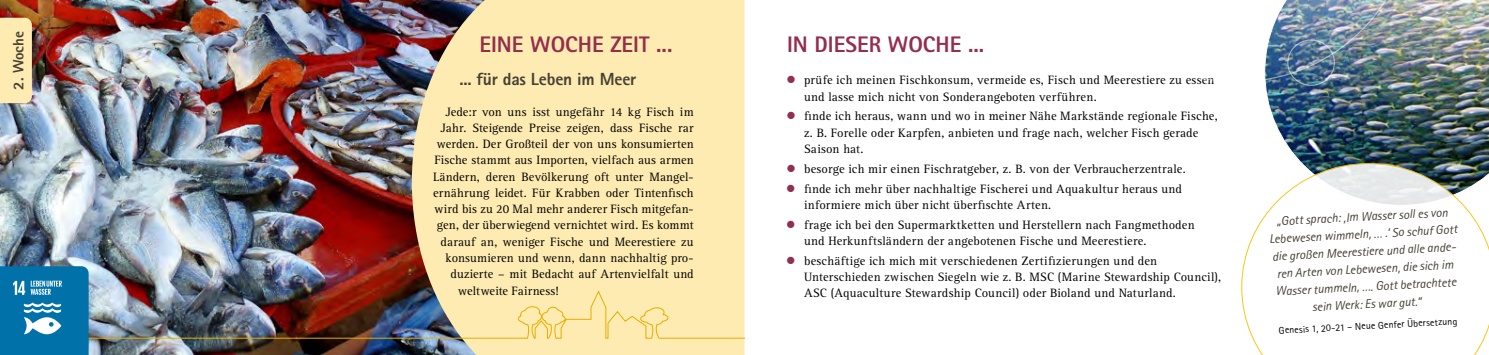
<style>
.page{position:relative;width:1489px;height:355px;background:#fff}
.page>*{position:absolute;margin:0;border:0;box-sizing:border-box;transform-origin:0 0}
.t1{font:800 22.5px "Rotis Sans Serif";color:#932e4d}
.t2{font:800 17.5px "Rotis Sans Serif";letter-spacing:-.01em;color:#454034}
.t3{font:800 15px "Rotis Sans Serif";color:#454034}
.t4{font:12.5px/16.2px "Agfa Rotis Serif";letter-spacing:.015em;color:#000}
.t5{font:italic 12.5px/17.5px "Rotis Sans Serif";color:#454034;text-align:center}
.t6{font:10px "Rotis Sans Serif";color:#000}
</style>
<div class="page">
<img style="left:0;top:0;width:412px;height:354px">
<img style="left:1265px;top:0;width:223px;height:163px">
<svg style="left:1241px;top:163px;width:247px;height:191px"></svg>
<img style="left:1264px;top:0;width:146px;height:82px">
<div style="left:412px;top:0;width:332px;height:354px;background:#feebb1"></div>
<img style="left:89px;top:290px;width:655px;height:48px">
<div style="left:0;top:18px;width:32px;height:85px;background:#feebb1"></div>
<svg style="left:0;top:266px;width:89px;height:88px"></svg>
<p class="t3" style="left:9px;top:90px;width:60px;rotate:-90deg">2. Woche</p>
<h1 class="t1" style="left:479px;top:30px;width:194px">EINE WOCHE ZEIT ...</h1>
<h1 class="t1" style="left:787px;top:30px;width:199px">IN DIESER WOCHE ...</h1>
<h2 class="t2" style="left:459px;top:68px;width:178px">... für das Leben im Meer</h2>
<p class="t4" style="left:445px;top:103px;width:249px">Jede:r von uns isst ungefähr 14 kg Fisch im</p>
<p class="t4" style="left:440px;top:120px;width:254px">Jahr. Steigende Preise zeigen, dass Fische rar</p>
<p class="t4" style="left:437px;top:136px;width:258px">werden. Der Großteil der von uns konsumierten</p>
<p class="t4" style="left:434px;top:152px;width:261px">Fische stammt aus Importen, vielfach aus armen</p>
<p class="t4" style="left:433px;top:168px;width:262px">Ländern, deren Bevölkerung oft unter Mangel-</p>
<p class="t4" style="left:433px;top:185px;width:262px">ernährung leidet. Für Krabben oder Tintenfisch</p>
<p class="t4" style="left:434px;top:201px;width:261px">wird bis zu 20 Mal mehr anderer Fisch mitgefan-</p>
<p class="t4" style="left:437px;top:217px;width:258px">gen, der überwiegend vernichtet wird. Es kommt</p>
<p class="t4" style="left:440px;top:233px;width:254px">darauf an, weniger Fische und Meerestiere zu</p>
<p class="t4" style="left:445px;top:250px;width:249px">konsumieren und wenn, dann nachhaltig pro-</p>
<p class="t4" style="left:450px;top:266px;width:244px">duzierte – mit Bedacht auf Artenvielfalt und</p>
<p class="t4" style="left:458px;top:282px;width:102px">weltweite Fairness!</p>
<p class="t4" style="left:804px;top:72px;width:412px">prüfe ich meinen Fischkonsum, vermeide es, Fisch und Meerestiere zu essen und lasse mich nicht von Sonderangeboten verführen.</p>
<p class="t4" style="left:804px;top:108px;width:415px">finde ich heraus, wann und wo in meiner Nähe Markstände regionale Fische, z. B. Forelle oder Karpfen, anbieten und frage nach, welcher Fisch gerade<br>Saison hat.</p>
<p class="t4" style="left:804px;top:159px;width:383px;line-height:19.8px">besorge ich mir einen Fischratgeber, z. B. von der Verbraucherzentrale. finde ich mehr über nachhaltige Fischerei und Aquakultur heraus und</p>
<p class="t4" style="left:804px;top:195px;width:392px;line-height:19.8px">informiere mich über nicht überfischte Arten.<br>frage ich bei den Supermarktketten und Herstellern nach Fangmethoden</p>
<p class="t4" style="left:804px;top:231px;width:355px;line-height:19.8px">und Herkunftsländern der angebotenen Fische und Meerestiere. beschäftige ich mich mit verschiedenen Zertifizierungen und den</p>
<p class="t4" style="left:804px;top:269px;width:418px">Unterschieden zwischen Siegeln wie z. B. MSC (Marine Stewardship Council),<br>ASC (Aquaculture Stewardship Council) oder Bioland und Naturland.</p>
<p class="t5" style="left:1267px;top:212px;width:190px;rotate:-3deg">„Gott sprach: ‚Im Wasser soll es von Lebewesen wimmeln, … .‘ So schuf Gott die großen Meerestiere und alle ande&shy;ren Arten von Lebewesen, die sich im Wasser tummeln, …. Gott betrachtete sein Werk: Es war gut.“</p>
<p class="t6" style="left:1278px;top:324px;width:180px;rotate:-3deg">Genesis 1, 20-21 – Neue Genfer Übersetzung</p>
</div>
